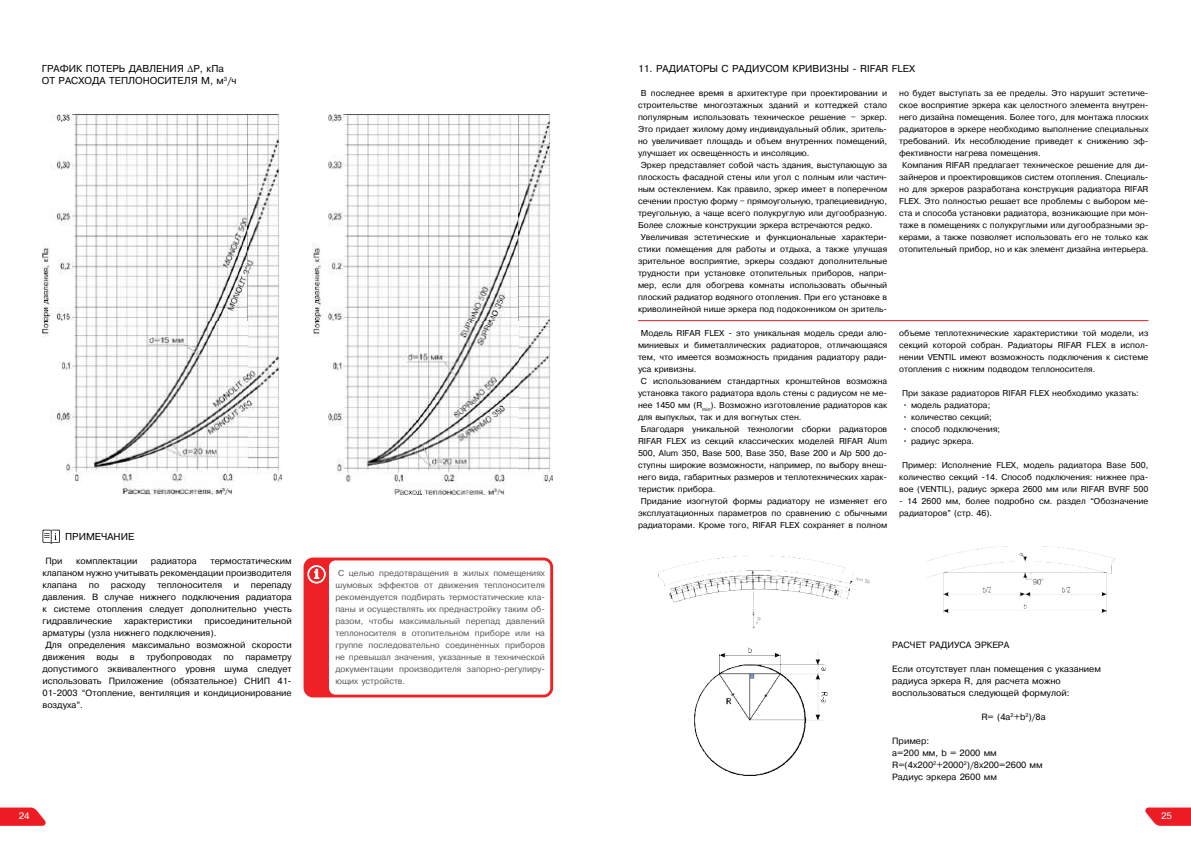
<style>
.page{position:relative;width:1191px;height:842px;background:#fff}
.page>*{position:absolute;margin:0;border:0;box-sizing:border-box;transform-origin:0 0}
.t1{font:10px/12px "Pragmatica Cyrillic";color:#000}
.t2{font:9.3px "Pragmatica Cyrillic";color:#fff}
.t3{font:9px/12px "Pragmatica Cyrillic";color:#000;text-align:justify}
.t4{font:8.5px/12px "Pragmatica Cyrillic";color:#000;text-align:justify}
.t5{font:8.5px/12px "Pragmatica Cyrillic";color:#57585b;text-align:justify}
.s1{font-family:"Minion Pro"}
</style>
<div class="page">
<svg style="left:1145px;top:807px;width:46px;height:19px"></svg>
<svg style="left:0;top:807px;width:46px;height:19px"></svg>
<img style="left:927px;top:546px;width:189px;height:68px">
<img style="left:658px;top:555px;width:211px;height:74px">
<img style="left:694px;top:647px;width:134px;height:129px">
<hr style="left:638px;top:320px;width:510px;height:1px;background:#d12229">
<img style="left:313px;top:115px;width:239px;height:380px">
<img style="left:42px;top:115px;width:239px;height:379px">
<div style="left:303px;top:557px;width:250px;height:140px;background:#ed2126;border-radius:10px"></div>
<div style="left:329px;top:560px;width:221px;height:135px;background:#fff;border-radius:7px"></div>
<svg style="left:308px;top:565px;width:17px;height:18px"></svg>
<svg style="left:42px;top:530px;width:18px;height:14px"></svg>
<p class="t1" style="left:42px;top:63px;width:196px">ГРАФИК ПОТЕРЬ ДАВЛЕНИЯ <span class="s1">Δ</span>Р, кПа<br>ОТ РАСХОДА ТЕПЛОНОСИТЕЛЯ M, м<sup>3</sup>/ч</p>
<p class="t1" style="left:65px;top:531px;width:70px">ПРИМЕЧАНИЕ</p>
<p class="t3" style="left:45px;top:555px;width:19px">При</p>
<p class="t3" style="left:76px;top:555px;width:63px">комплектации</p>
<p class="t3" style="left:151px;top:555px;width:47px">радиатора</p>
<p class="t3" style="left:42px;top:555px;width:251px;text-indent:168px">термостатическим клапаном нужно учитывать рекомендации производителя клапана</p>
<p class="t3" style="left:42px;top:579px;width:251px;text-indent:208px">перепаду давления. В случае нижнего подключения радиатора к системе отопления следует дополнительно учесть гидравлические</p>
<p class="t3" style="left:89px;top:579px;width:12px">по</p>
<p class="t3" style="left:111px;top:579px;width:36px">расходу</p>
<p class="t3" style="left:157px;top:579px;width:66px">теплоносителя</p>
<p class="t3" style="left:234px;top:579px;width:7px">и</p>
<p class="t3" style="left:124px;top:615px;width:70px">характеристики</p>
<p class="t3" style="left:204px;top:615px;width:89px">присоединительной</p>
<p class="t3" style="left:42px;top:627px;width:175px">арматуры (узла нижнего подключения).</p>
<p class="t3" style="left:45px;top:639px;width:248px">Для определения максимально возможной скорости</p>
<p class="t3" style="left:42px;top:651px;width:44px">движения</p>
<p class="t3" style="left:96px;top:651px;width:23px">воды</p>
<p class="t3" style="left:130px;top:651px;width:6px">в</p>
<p class="t3" style="left:146px;top:651px;width:67px">трубопроводах</p>
<p class="t3" style="left:223px;top:651px;width:12px">по</p>
<p class="t3" style="left:42px;top:651px;width:251px;text-indent:203px">параметру допустимого эквивалентного уровня шума следует использовать Приложение (обязательное) СНИП 41- 01-2003 “Отопление, вентиляция и кондиционирование воздуха”.</p>
<p class="t5" style="left:335px;top:567px;width:211px;text-indent:3px">С целью предотвращения в жилых помещениях шумовых эффектов от движения теплоносителя рекомендуется подбирать термостатические кла&shy;паны и осуществлять их преднастройку таким об&shy;разом, чтобы максимальный перепад давлений теплоносителя в отопительном приборе или на группе последовательно соединенных приборов не превышал значения, указанные в технической документации производителя запорно-регулиру&shy;ющих устройств.</p>
<p class="t1" style="left:638px;top:63px;width:279px">11. РАДИАТОРЫ С РАДИУСОМ КРИВИЗНЫ - RIFAR FLEX</p>
<p class="t4" style="left:641px;top:87px;width:248px">В последнее время в архитектуре при проектировании и</p>
<p class="t4" style="left:638px;top:99px;width:251px">строительстве многоэтажных зданий и коттеджей стало</p>
<p class="t4" style="left:638px;top:111px;width:251px">популярным использовать техническое решение – эркер.</p>
<p class="t4" style="left:638px;top:123px;width:251px">Это придает жилому дому индивидуальный облик, зритель-</p>
<p class="t4" style="left:638px;top:135px;width:251px">но увеличивает площадь и объем внутренних помещений,</p>
<p class="t4" style="left:638px;top:147px;width:173px">улучшает их освещенность и инсоляцию.</p>
<p class="t4" style="left:641px;top:159px;width:248px">Эркер представляет собой часть здания, выступающую за</p>
<p class="t4" style="left:638px;top:171px;width:251px">плоскость фасадной стены или угол с полным или частич-</p>
<p class="t4" style="left:638px;top:183px;width:251px">ным остеклением. Как правило, эркер имеет в поперечном</p>
<p class="t4" style="left:638px;top:195px;width:251px">сечении простую форму – прямоугольную, трапециевидную,</p>
<p class="t4" style="left:638px;top:207px;width:251px">треугольную, а чаще всего полукруглую или дугообразную.</p>
<p class="t4" style="left:638px;top:219px;width:236px">Более сложные конструкции эркера встречаются редко.</p>
<p class="t4" style="left:641px;top:231px;width:248px">Увеличивая эстетические и функциональные характери-</p>
<p class="t4" style="left:638px;top:243px;width:251px">стики помещения для работы и отдыха, а также улучшая</p>
<p class="t4" style="left:638px;top:255px;width:251px">зрительное восприятие, эркеры создают дополнительные</p>
<p class="t4" style="left:638px;top:267px;width:251px">трудности при установке отопительных приборов, напри-</p>
<p class="t4" style="left:638px;top:279px;width:251px">мер, если для обогрева комнаты использовать обычный</p>
<p class="t4" style="left:638px;top:291px;width:251px">плоский радиатор водяного отопления. При его установке в</p>
<p class="t4" style="left:638px;top:303px;width:251px">криволинейной нише эркера под подоконником он зритель-</p>
<p class="t4" style="left:899px;top:87px;width:251px">но будет выступать за ее пределы. Это нарушит эстетиче-</p>
<p class="t4" style="left:899px;top:99px;width:251px">ское восприятие эркера как целостного элемента внутрен-</p>
<p class="t4" style="left:899px;top:111px;width:251px">него дизайна помещения. Более того, для монтажа плоских</p>
<p class="t4" style="left:899px;top:123px;width:251px">радиаторов в эркере необходимо выполнение специальных</p>
<p class="t4" style="left:899px;top:135px;width:251px">требований. Их несоблюдение приведет к снижению эф-</p>
<p class="t4" style="left:899px;top:147px;width:143px">фективности нагрева помещения.</p>
<p class="t4" style="left:902px;top:159px;width:248px">Компания RIFAR предлагает техническое решение для ди-</p>
<p class="t4" style="left:899px;top:171px;width:251px">зайнеров и проектировщиков систем отопления. Специаль-</p>
<p class="t4" style="left:899px;top:183px;width:251px">но для эркеров разработана конструкция радиатора RIFAR</p>
<p class="t4" style="left:899px;top:195px;width:251px">FLEX. Это полностью решает все проблемы с выбором ме-</p>
<p class="t4" style="left:899px;top:207px;width:251px">ста и способа установки радиатора, возникающие при мон-</p>
<p class="t4" style="left:899px;top:219px;width:251px">таже в помещениях с полукруглыми или дугообразными эр-</p>
<p class="t4" style="left:899px;top:231px;width:251px">керами, а также позволяет использовать его не только как</p>
<p class="t4" style="left:899px;top:243px;width:251px">отопительный прибор, но и как элемент дизайна интерьера.</p>
<p class="t4" style="left:641px;top:327px;width:248px">Модель RIFAR FLEX - это уникальная модель среди алю-</p>
<p class="t4" style="left:638px;top:339px;width:251px">миниевых и биметаллических радиаторов, отличающаяся</p>
<p class="t4" style="left:638px;top:351px;width:251px">тем, что имеется возможность придания радиатору ради-</p>
<p class="t4" style="left:638px;top:363px;width:60px">уса кривизны.</p>
<p class="t4" style="left:641px;top:375px;width:248px">С использованием стандартных кронштейнов возможна</p>
<p class="t4" style="left:638px;top:387px;width:251px">установка такого радиатора вдоль стены с радиусом не ме-</p>
<p class="t4" style="left:638px;top:399px;width:251px">нее 1450 мм (R<sub>min</sub>). Возможно изготовление радиаторов как</p>
<p class="t4" style="left:638px;top:411px;width:165px">для выпуклых, так и для вогнутых стен.</p>
<p class="t4" style="left:641px;top:423px;width:248px">Благодаря уникальной технологии сборки радиаторов</p>
<p class="t4" style="left:638px;top:435px;width:251px">RIFAR FLEX из секций классических моделей RIFAR Alum</p>
<p class="t4" style="left:638px;top:447px;width:251px">500, Alum 350, Base 500, Base 350, Base 200 и Alp 500 до-</p>
<p class="t4" style="left:638px;top:459px;width:251px">ступны широкие возможности, например, по выбору внеш-</p>
<p class="t4" style="left:638px;top:471px;width:251px">него вида, габаритных размеров и теплотехнических харак-</p>
<p class="t4" style="left:638px;top:483px;width:79px">теристик прибора.</p>
<p class="t4" style="left:641px;top:495px;width:248px">Придание изогнутой формы радиатору не изменяет его</p>
<p class="t4" style="left:638px;top:507px;width:251px">эксплуатационных параметров по сравнению с обычными</p>
<p class="t4" style="left:638px;top:519px;width:251px">радиаторами. Кроме того, RIFAR FLEX сохраняет в полном</p>
<p class="t4" style="left:899px;top:327px;width:251px">объеме теплотехнические характеристики той модели, из секций которой собран. Радиаторы RIFAR FLEX в испол&shy;нении VENTIL имеют возможность подключения к системе отопления с нижним подводом теплоносителя.</p>
<p class="t4" style="left:902px;top:387px;width:238px">При заказе радиаторов RIFAR FLEX необходимо указать:</p>
<p class="t4" style="left:902px;top:399px;width:90px">• модель радиатора;</p>
<p class="t4" style="left:902px;top:411px;width:91px">• количество секций;</p>
<p class="t4" style="left:902px;top:423px;width:100px">• способ подключения;</p>
<p class="t4" style="left:902px;top:435px;width:73px">• радиус эркера.</p>
<p class="t4" style="left:899px;top:459px;width:251px;text-align:center">Пример: Исполнение FLEX, модель радиатора Base 500, количество секций -14. Способ подключения: нижнее пра&shy;вое (VENTIL), радиус эркера 2600 мм или RIFAR BVRF 500</p>
<p class="t4" style="left:899px;top:495px;width:251px">- 14 2600 мм, более подробно см. раздел “Обозначение радиаторов” (стр. 46).</p>
<p class="t3" style="left:892px;top:639px;width:119px">РАСЧЕТ РАДИУСА ЭРКЕРА</p>
<p class="t3" style="left:892px;top:663px;width:210px;text-align:left">Если отсутствует план помещения с указанием радиуса эркера R, для расчета можно воспользоваться следующей формулой:</p>
<p class="t3" style="left:981px;top:711px;width:66px">R= (4a<sup>2</sup>+b<sup>2</sup>)/8a</p>
<p class="t3" style="left:892px;top:735px;width:152px;text-align:left">Пример:<br>a=200 мм, b = 2000 мм<br>R=(4x200<sup>2</sup>+2000<sup>2</sup>)/8x200=2600 мм<br>Радиус эркера 2600 мм</p>
<p class="t2" style="left:19px;top:811px;width:12px">24</p>
<p class="t2" style="left:1161px;top:811px;width:12px">25</p>
</div>
